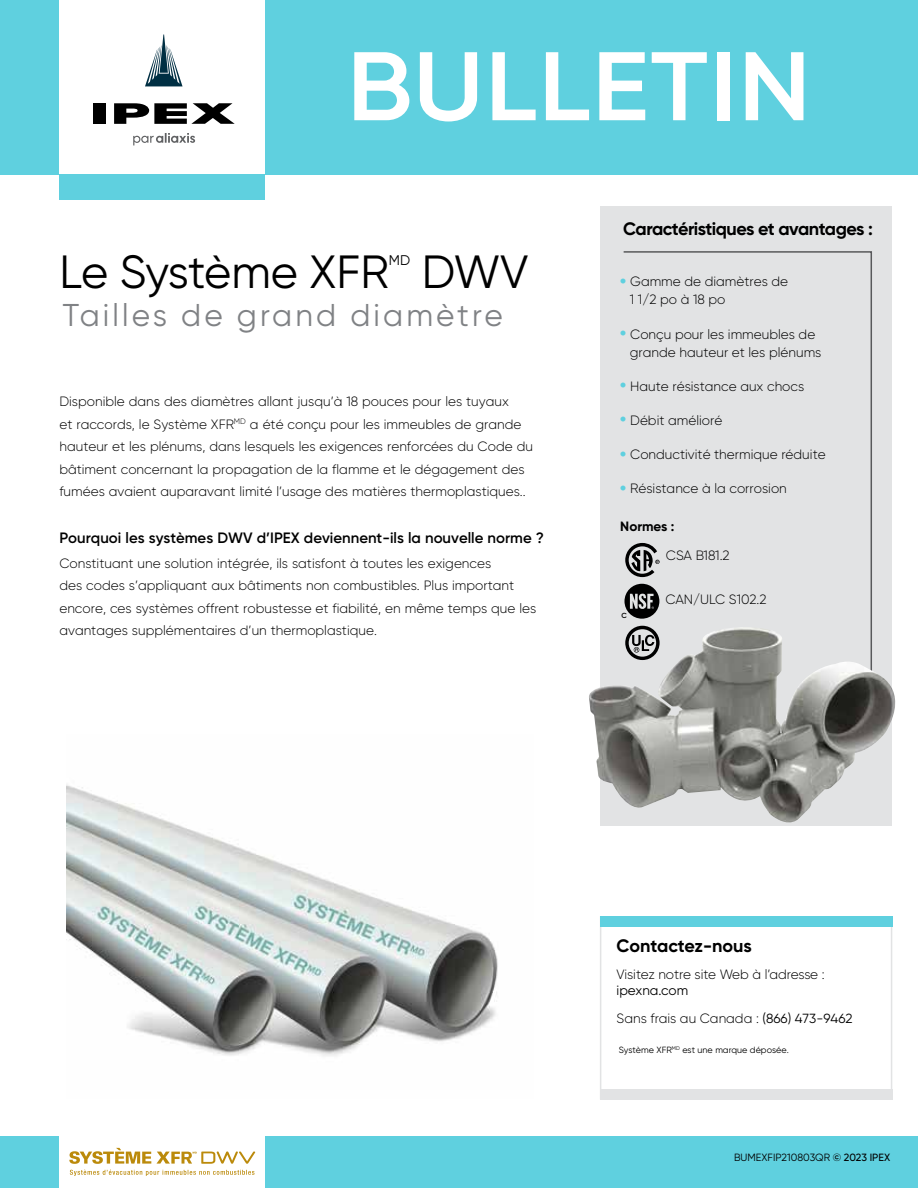
<style>
.page{position:relative;width:918px;height:1188px;background:#fff}
.page>*{position:absolute;margin:0;border:0;box-sizing:border-box;transform-origin:0 0}
.t1{font:600 97.2px "Gilroy";letter-spacing:.01em;color:#fff;scale:1.11 1}
.t2{font:46.5px "Gilroy";letter-spacing:-.02em;color:#000}
.t3{font:31.5px "Gilroy";letter-spacing:.1em;color:#808285}
.t4{font:700 18px "Gilroy";letter-spacing:-.025em;color:#000}
.t5{font:700 18px "Gilroy";letter-spacing:-.005em;color:#000}
.t6{font:600 15px "Gilroy";color:#000}
.t7{font:13.95px "Gilroy";color:#000}
.t8{font:300 13.5px/22.5px "Gilroy";color:#000}
.t9{font:700 13.5px "Gilroy";color:#000}
.t10{font:10.5px "Gilroy";color:#000}
.t11{font:9px "Gilroy";color:#000}
.t12{font:600 7.35px "Gilroy";color:#000}
.s1{font-size:28.5px;color:#5fd0df}
.s2{font-weight:400}
.s3{font-weight:400;font-size:13.2px}
.s4{font-weight:500}
</style>
<div class="page">
<img style="left:67px;top:785px;width:431px;height:271px">
<div style="left:0;top:0;width:918px;height:174px;background:#5fd0df"></div>
<div style="left:0;top:1136px;width:918px;height:52px;background:#5fd0df"></div>
<div style="left:59px;top:1132px;width:206px;height:56px;background:#fff"></div>
<div style="left:600px;top:206px;width:291px;height:619px;background:#e2e3e4"></div>
<svg style="left:623px;top:251px;width:249px;height:376px"></svg>
<div style="left:59px;top:0;width:206px;height:174px;background:#fff"></div>
<div style="left:93px;top:103px;width:13px;height:21px;background:#000"></div>
<svg style="left:114px;top:103px;width:121px;height:21px"></svg>
<svg style="left:145px;top:34px;width:38px;height:52px"></svg>
<svg style="left:133px;top:133px;width:62px;height:12px"></svg>
<hr style="left:600px;top:916px;width:1px;height:183px;background:#e2e3e4">
<hr style="left:891px;top:916px;width:1px;height:183px;background:#e2e3e4">
<div style="left:600px;top:916px;width:292px;height:11px;background:#5fd0df"></div>
<div style="left:600px;top:1089px;width:292px;height:11px;background:#e2e3e4"></div>
<img style="left:589px;top:627px;width:307px;height:199px">
<svg style="left:70px;top:1170px;width:184px;height:6px"></svg>
<svg style="left:69px;top:1148px;width:186px;height:16px"></svg>
<div style="left:59px;top:174px;width:206px;height:26px;background:#5fd0df"></div>
<svg style="left:625px;top:543px;width:35px;height:34px"></svg>
<svg style="left:625px;top:626px;width:35px;height:34px"></svg>
<svg style="left:625px;top:584px;width:34px;height:35px"></svg>
<h1 class="t1" style="left:347px;top:26px;width:420px">BULLETIN</h1>
<h2 class="t2" style="left:59px;top:243px;width:331px">Le Système XFR</h2>
<p class="t7" style="left:389px;top:251px;width:23px">MD</p>
<h2 class="t2" style="left:422px;top:243px;width:108px">DWV</h2>
<h3 class="t3" style="left:62px;top:295px;width:442px">Tailles de grand diamètre</h3>
<p class="t8" style="left:59px;top:390px;width:475px">Disponible dans des diamètres allant jusqu’à 18 pouces pour les tuyaux<br>et raccords, le Système XFR<sup>MD</sup> a été conçu pour les immeubles de grande hauteur et les plénums, dans lesquels les exigences renforcées du Code du bâtiment concernant la propagation de la flamme et le dégagement des fumées avaient auparavant limité l’usage des matières thermoplastiques..</p>
<p class="t6" style="left:59px;top:528px;width:486px">Pourquoi les systèmes DWV d’IPEX deviennent-ils la nouvelle norme ?</p>
<p class="t8" style="left:59px;top:551px;width:478px">Constituant une solution intégrée, ils satisfont à toutes les exigences<br>des codes s’appliquant aux bâtiments non combustibles. Plus important encore, ces systèmes offrent robustesse et fiabilité, en même temps que les avantages supplémentaires d’un thermoplastique.</p>
<h3 class="t4" style="left:623px;top:217px;width:251px">Caractéristiques et avantages :</h3>
<p class="t8" style="left:630px;top:272px;width:160px;line-height:18px;text-indent:-11px"><span class="s1">•</span> Gamme de diamètres de<br>1 1/2 po à 18 po</p>
<p class="t8" style="left:630px;top:325px;width:193px;line-height:18px;text-indent:-11px"><span class="s1">•</span> Conçu pour les immeubles de grande hauteur et les plénums</p>
<p class="t8" style="left:619px;top:375px;width:187px"><span class="s1">•</span> Haute résistance aux chocs</p>
<p class="t8" style="left:619px;top:409px;width:105px"><span class="s1">•</span> Débit amélioré</p>
<p class="t8" style="left:619px;top:443px;width:208px"><span class="s1">•</span> Conductivité thermique réduite</p>
<p class="t8" style="left:619px;top:477px;width:169px"><span class="s1">•</span> Résistance à la corrosion</p>
<p class="t9" style="left:620px;top:518px;width:56px">Normes :</p>
<p class="t12" style="left:621px;top:611px;width:7px">C</p>
<p class="t8" style="left:666px;top:544px;width:65px">CSA B181.2</p>
<p class="t8" style="left:665px;top:587px;width:103px">CAN/ULC S102.2</p>
<h3 class="t5" style="left:617px;top:935px;width:137px">Contactez-nous</h3>
<p class="t8" style="left:617px;top:963px;width:210px">Visitez notre site Web à l’adresse :</p>
<p class="t8" style="left:617px;top:977px;width:238px;line-height:27.5px"><span class="s2">ipexna.com<br></span>Sans frais au Canada : <span class="s3">(866) 473-9462</span></p>
<p class="t11" style="left:619px;top:1044px;width:172px">Système XFR<sup>MD</sup> est une marque déposée.</p>
<p class="t10" style="left:734px;top:1151px;width:158px">BUMEXFIP210803QR <span class="s4">© 2023 IPEX</span></p>
</div>
